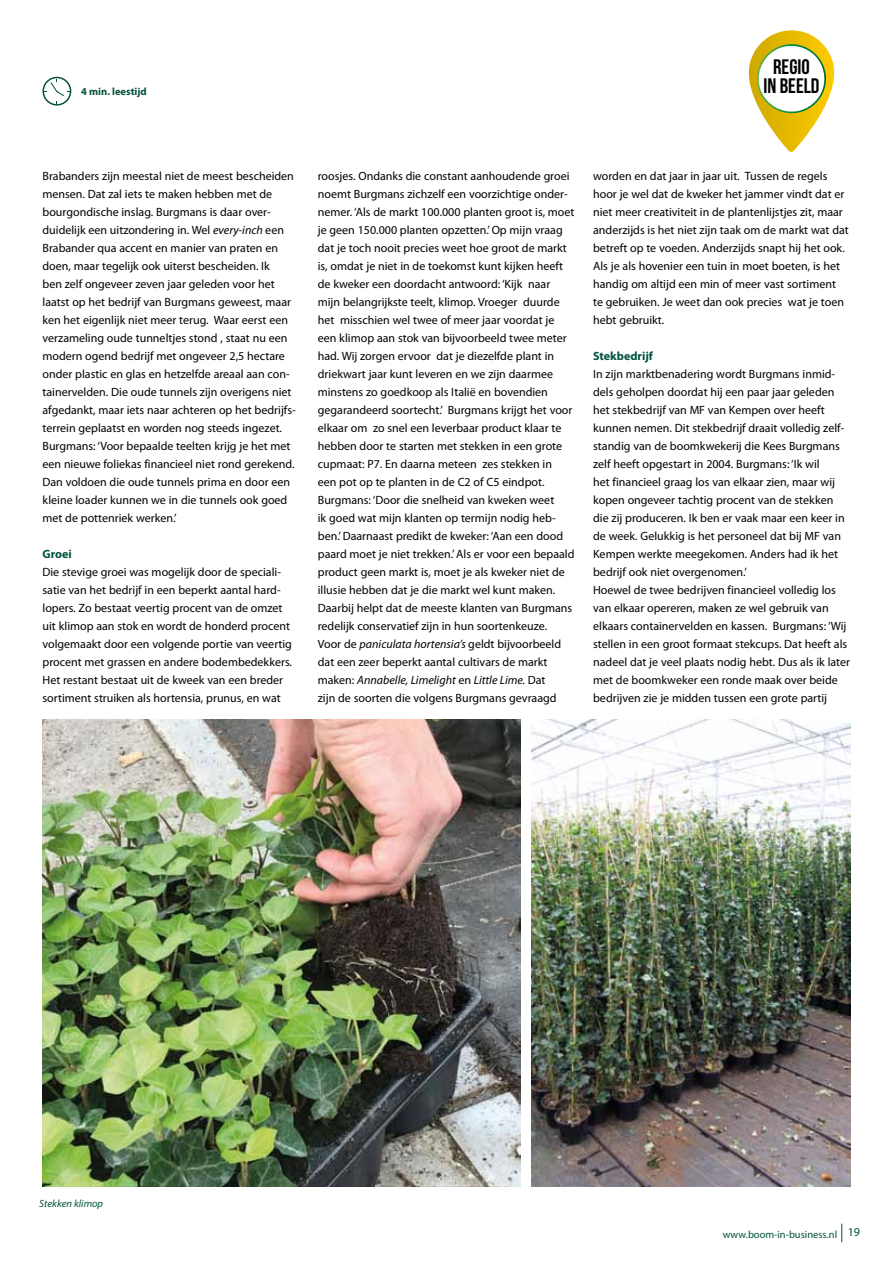
<style>
.page{position:relative;width:893px;height:1263px;background:#fff}
.page>*{position:absolute;margin:0;border:0;box-sizing:border-box;transform-origin:0 0}
.t1{font:21px/18.8px "Bebas Neue";color:#000;text-align:center}
.t2{font:12px/18px "Myriad Pro";color:#000}
.t3{font:700 12px "Myriad Pro";color:#00533d}
.t4{font:10.5px "Myriad Pro";color:#00533d}
.t5{font:italic 10.5px "Myriad Pro";color:#00533d}
.t6{font:700 10.5px "Myriad Pro";color:#00533d}
.s1{font-style:italic}
</style>
<div class="page">
<svg style="left:841px;top:1223px;width:1px;height:19px"></svg>
<svg style="left:43px;top:77px;width:28px;height:29px"></svg>
<svg style="left:748px;top:30px;width:87px;height:122px"></svg>
<img style="left:43px;top:719px;width:478px;height:467px">
<img style="left:532px;top:719px;width:318px;height:467px">
<p class="t6" style="left:81px;top:84px;width:67px">4 min. leestijd</p>
<h1 class="t1" style="left:764px;top:57px;width:57px">REGIO<br>IN BEELD</h1>
<p class="t2" style="left:43px;top:167px;width:255px">Brabanders zijn meestal niet de meest bescheiden mensen. Dat zal iets te maken hebben met de bourgondische inslag. Burgmans is daar over&shy;duidelijk een uitzondering in. Wel <span class="s1">every-inch</span> een Brabander qua accent en manier van praten en doen, maar tegelijk ook uiterst bescheiden. Ik<br>ben zelf ongeveer zeven jaar geleden voor het laatst op het bedrijf van Burgmans geweest, maar ken het eigenlijk niet meer terug. Waar eerst een verzameling oude tunneltjes stond , staat nu een modern ogend bedrijf met ongeveer 2,5 hectare onder plastic en glas en hetzelfde areaal aan con&shy;tainervelden. Die oude tunnels zijn overigens niet afgedankt, maar iets naar achteren op het bedrijfs&shy;terrein geplaatst en worden nog steeds ingezet.<br>Burgmans: ‘Voor bepaalde teelten krijg je het met een nieuwe foliekas financieel niet rond gerekend.<br>Dan voldoen die oude tunnels prima en door een kleine loader kunnen we in die tunnels ook goed met de pottenriek werken.’</p>
<p class="t3" style="left:43px;top:546px;width:31px">Groei</p>
<p class="t2" style="left:43px;top:563px;width:251px">Die stevige groei was mogelijk door de speciali&shy;satie van het bedrijf in een beperkt aantal hard&shy;lopers. Zo bestaat veertig procent van de omzet uit klimop aan stok en wordt de honderd procent volgemaakt door een volgende portie van veertig procent met grassen en andere bodembedekkers.<br>Het restant bestaat uit de kweek van een breder sortiment struiken als hortensia, prunus, en wat</p>
<p class="t2" style="left:318px;top:167px;width:258px">roosjes. Ondanks die constant aanhoudende groei noemt Burgmans zichzelf een voorzichtige onder&shy;nemer. ‘Als de markt 100.000 planten groot is, moet je geen 150.000 planten opzetten.’ Op mijn vraag dat je toch nooit precies weet hoe groot de markt is, omdat je niet in de toekomst kunt kijken heeft de kweker een doordacht antwoord: ‘Kijk naar mijn belangrijkste teelt, klimop. Vroeger duurde het misschien wel twee of meer jaar voordat je een klimop aan stok van bijvoorbeeld twee meter had. Wij zorgen ervoor dat je diezelfde plant in driekwart jaar kunt leveren en we zijn daarmee minstens zo goedkoop als Italië en bovendien gegarandeerd soortecht.’ Burgmans krijgt het voor elkaar om zo snel een leverbaar product klaar te hebben door te starten met stekken in een grote cupmaat: P7. En daarna meteen zes stekken in<br>een pot op te planten in de C2 of C5 eindpot.<br>Burgmans: ‘Door die snelheid van kweken weet<br>ik goed wat mijn klanten op termijn nodig heb&shy;ben.’ Daarnaast predikt de kweker: ‘Aan een dood paard moet je niet trekken.’ Als er voor een bepaald product geen markt is, moet je als kweker niet de illusie hebben dat je die markt wel kunt maken.<br>Daarbij helpt dat de meeste klanten van Burgmans redelijk conservatief zijn in hun soortenkeuze.<br>Voor de <span class="s1">paniculata hortensia’s</span> geldt bijvoorbeeld dat een zeer beperkt aantal cultivars de markt maken: <span class="s1">Annabelle, Limelight</span> en <span class="s1">Little Lime.</span> Dat<br>zijn de soorten die volgens Burgmans gevraagd</p>
<p class="t2" style="left:593px;top:167px;width:257px">worden en dat jaar in jaar uit. Tussen de regels hoor je wel dat de kweker het jammer vindt dat er niet meer creativiteit in de plantenlijstjes zit, maar anderzijds is het niet zijn taak om de markt wat dat betreft op te voeden. Anderzijds snapt hij het ook.<br>Als je als hovenier een tuin in moet boeten, is het handig om altijd een min of meer vast sortiment te gebruiken. Je weet dan ook precies wat je toen hebt gebruikt.</p>
<p class="t3" style="left:593px;top:348px;width:61px">Stekbedrijf</p>
<p class="t2" style="left:593px;top:365px;width:258px">In zijn marktbenadering wordt Burgmans inmid&shy;dels geholpen doordat hij een paar jaar geleden het stekbedrijf van MF van Kempen over heeft kunnen nemen. Dit stekbedrijf draait volledig zelf&shy;standig van de boomkwekerij die Kees Burgmans zelf heeft opgestart in 2004. Burgmans: ‘Ik wil<br>het financieel graag los van elkaar zien, maar wij kopen ongeveer tachtig procent van de stekken die zij produceren. Ik ben er vaak maar een keer in de week. Gelukkig is het personeel dat bij MF van Kempen werkte meegekomen. Anders had ik het bedrijf ook niet overgenomen.’<br>Hoewel de twee bedrijven financieel volledig los van elkaar opereren, maken ze wel gebruik van elkaars containervelden en kassen. Burgmans: ‘Wij stellen in een groot formaat stekcups. Dat heeft als nadeel dat je veel plaats nodig hebt. Dus als ik later met de boomkweker een ronde maak over beide bedrijven zie je midden tussen een grote partij</p>
<p class="t5" style="left:39px;top:1197px;width:65px">Stekken klimop</p>
<p class="t4" style="left:723px;top:1228px;width:139px">www.boom-in-business.nl <sup>19</sup></p>
</div>
